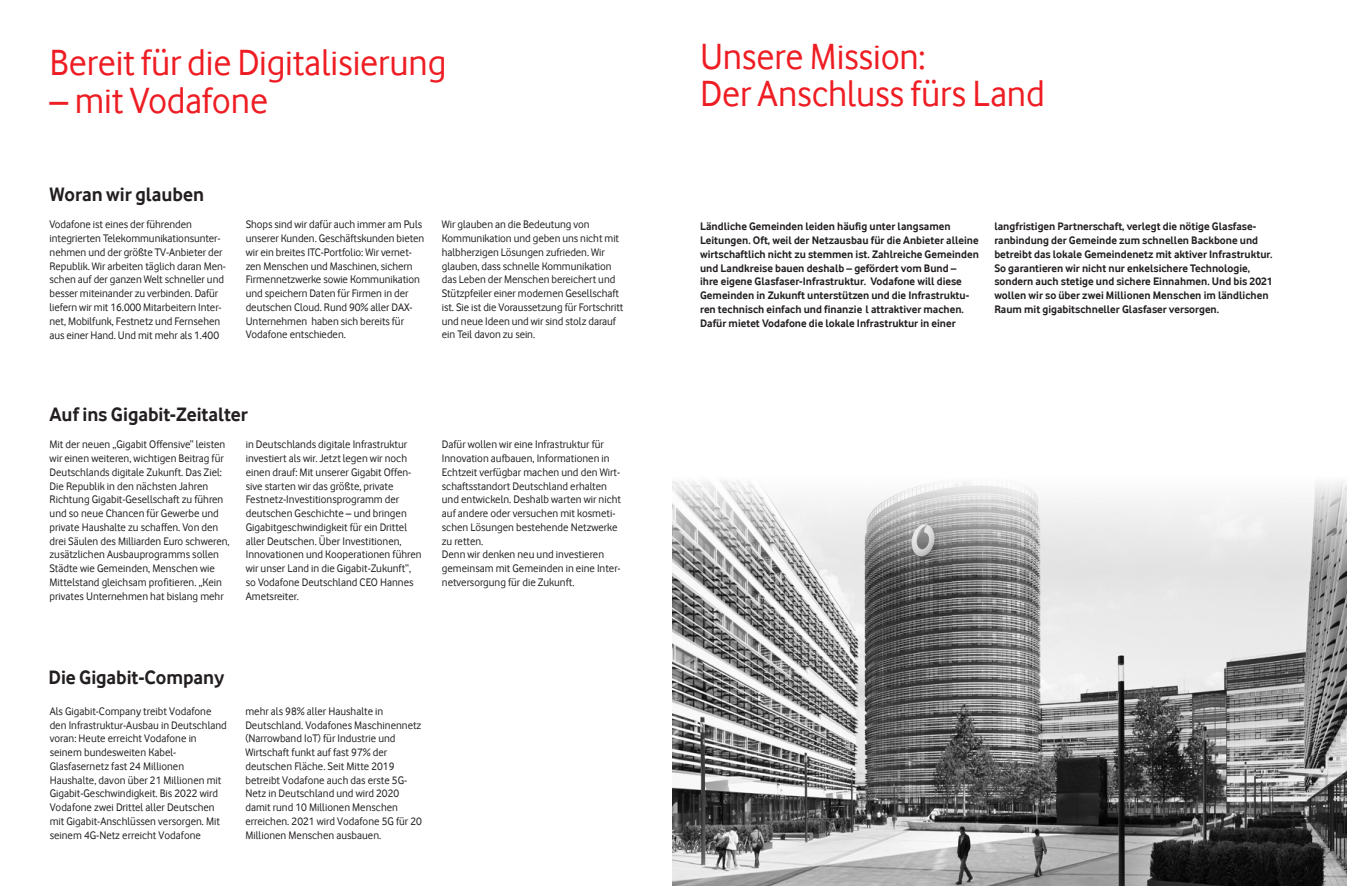
<style>
.page{position:relative;width:1347px;height:886px;background:#fff}
.page>*{position:absolute;margin:0;border:0;box-sizing:border-box;transform-origin:0 0}
.HEADLINE_3{font:37.5px/37.5px "Vodafone Rg";letter-spacing:-.005em;color:#ee1d23}
.HEADLINE_3-2{font:700 20px "Vodafone Rg";letter-spacing:-.005em;color:#231f20}
.BODY_COPY{font:11.25px/13.8px "Vodafone Rg";color:#231f20}
.t1{font:700 11.25px/13.8px "Vodafone Rg";color:#231f20}
.s1{font-style:inherit}
</style>
<div class="page">
<img style="left:672px;top:480px;width:674px;height:406px">
<p class="HEADLINE_3" style="left:50px;top:44px;width:398px">Bereit für die Digitalisierung</p>
<p class="HEADLINE_3" style="left:50px;top:81px;width:220px">– mit Vodafone</p>
<p class="HEADLINE_3-2" style="left:50px;top:183px;width:156px">Woran wir glauben</p>
<p class="BODY_COPY" style="left:49px;top:218px;width:178px">Vodafone ist eines der führenden integrierten Telekommunikationsunter&shy;nehmen und der größte TV-Anbieter der Republik. Wir arbeiten täglich daran Men&shy;schen auf der ganzen Welt schneller und besser miteinander zu verbinden. Dafür liefern wir mit 16.000 Mitarbeitern Inter&shy;net, Mobilfunk, Festnetz und Fernsehen aus einer Hand. Und mit mehr als 1.400</p>
<p class="BODY_COPY" style="left:246px;top:218px;width:180px">Shops sind wir dafür auch immer am Puls unserer Kunden. Geschäftskunden bieten wir ein breites ITC-Portfolio: Wir vernet&shy;zen Menschen und Maschinen, sichern Firmennetzwerke sowie Kommunikation und speichern Daten für Firmen in der deutschen Cloud. Rund 90% aller DAX-Unternehmen haben sich bereits für Vodafone entschieden.</p>
<p class="BODY_COPY" style="left:442px;top:218px;width:183px">Wir glauben an die Bedeutung von Kommunikation und geben uns nicht mit halbherzigen Lösungen zufrieden. Wir glauben, dass schnelle Kommunikation das Leben der Menschen bereichert und Stützpfeiler einer modernen Gesellschaft ist. Sie ist die Voraussetzung für Fortschritt und neue Ideen und wir sind stolz darauf ein Teil davon zu sein.</p>
<p class="HEADLINE_3-2" style="left:50px;top:402px;width:200px">Auf ins Gigabit-Zeitalter</p>
<p class="BODY_COPY" style="left:50px;top:438px;width:181px">Mit der neuen „Gigabit Offensive“ leisten wir einen weiteren, wichtigen Beitrag für Deutschlands digitale Zukunft. Das Ziel:<br>Die Republik in den nächsten Jahren Richtung Gigabit-Gesellschaft zu führen und so neue Chancen für Gewerbe und private Haushalte zu schaffen. Von den drei Säulen des Milliarden Euro schweren, zusätzlichen Ausbauprogramms sollen Städte wie Gemeinden, Menschen wie Mittelstand gleichsam profitieren. „Kein privates Unternehmen hat bislang mehr</p>
<p class="BODY_COPY" style="left:246px;top:438px;width:177px">in Deutschlands digitale Infrastruktur investiert als wir. Jetzt legen wir noch einen drauf: Mit unserer Gigabit Offen&shy;sive starten wir das größte, private Festnetz-Investitionsprogramm der deutschen Geschichte – und bringen Gigabitgeschwindigkeit für ein Drittel aller Deutschen. Über Investitionen, Innovationen und Kooperationen führen wir unser Land in die Gigabit-Zukunft“, so Vodafone Deutschland CEO Hannes Ametsreiter.</p>
<p class="BODY_COPY" style="left:442px;top:438px;width:181px">Dafür wollen wir eine Infrastruktur für Innovation aufbauen, Informationen in Echtzeit verfügbar machen und den Wirt&shy;schaftsstandort Deutschland erhalten und entwickeln. Deshalb warten wir nicht auf andere oder versuchen mit kosmeti&shy;schen Lösungen bestehende Netzwerke zu retten.</p>
<p class="BODY_COPY" style="left:442px;top:548px;width:180px">Denn wir denken neu und investieren gemeinsam mit Gemeinden in eine Inter&shy;netversorgung für die Zukunft.</p>
<h2 class="HEADLINE_3-2" style="left:49px;top:666px;width:177px">Die Gigabit-Company</h2>
<p class="BODY_COPY" style="left:50px;top:704px;width:179px">Als Gigabit-Company treibt Vodafone den Infrastruktur-Ausbau in Deutschland voran: Heute erreicht Vodafone in seinem bundesweiten Kabel-Glasfasernetz fast 24 Millionen Haushalte, davon über 21 Millionen mit Gigabit-Geschwindigkeit. Bis 2022 wird Vodafone zwei Drittel aller Deutschen mit Gigabit-Anschlüssen versorgen. <span class="s1">Mit seinem 4G-Netz erreicht Vodafone</span></p>
<p class="BODY_COPY" style="left:245px;top:704px;width:178px"><span class="s1">mehr als 98% aller Haushalte in Deutschland.</span> Vodafones Maschinennetz (Narrowband IoT) für Industrie und Wirtschaft funkt auf fast 97% der deutschen Fläche. Seit Mitte 2019 betreibt Vodafone auch das erste 5G-Netz in Deutschland und wird 2020 damit rund 10 Millionen Menschen erreichen. 2021 wird Vodafone 5G für 20<br>Millionen Menschen ausbauen.</p>
<h1 class="HEADLINE_3" style="left:700px;top:37px;width:346px">Unsere Mission:<br>Der Anschluss fürs Land</h1>
<p class="t1" style="left:700px;top:219px;width:280px">Ländliche Gemeinden leiden häufig unter langsamen Leitungen. Oft, weil der Netzausbau für die Anbieter alleine wirtschaftlich nicht zu stemmen ist. Zahlreiche Gemeinden und Landkreise bauen deshalb – gefördert vom Bund –<br>ihre eigene Glasfaser-Infrastruktur. Vodafone will diese Gemeinden in Zukunft unterstützen und die Infrastruktu&shy;ren technisch einfach und finanzie l attraktiver machen.<br>Dafür mietet Vodafone die lokale Infrastruktur in einer</p>
<p class="t1" style="left:994px;top:219px;width:280px">langfristigen Partnerschaft, verlegt die nötige Glasfase&shy;ranbindung der Gemeinde zum schnellen Backbone und betreibt das lokale Gemeindenetz mit aktiver Infrastruktur.<br>So garantieren wir nicht nur enkelsichere Technologie, sondern auch stetige und sichere Einnahmen. Und bis 2021 wollen wir so über zwei Millionen Menschen im ländlichen Raum mit gigabitschneller Glasfaser versorgen.</p>
</div>
